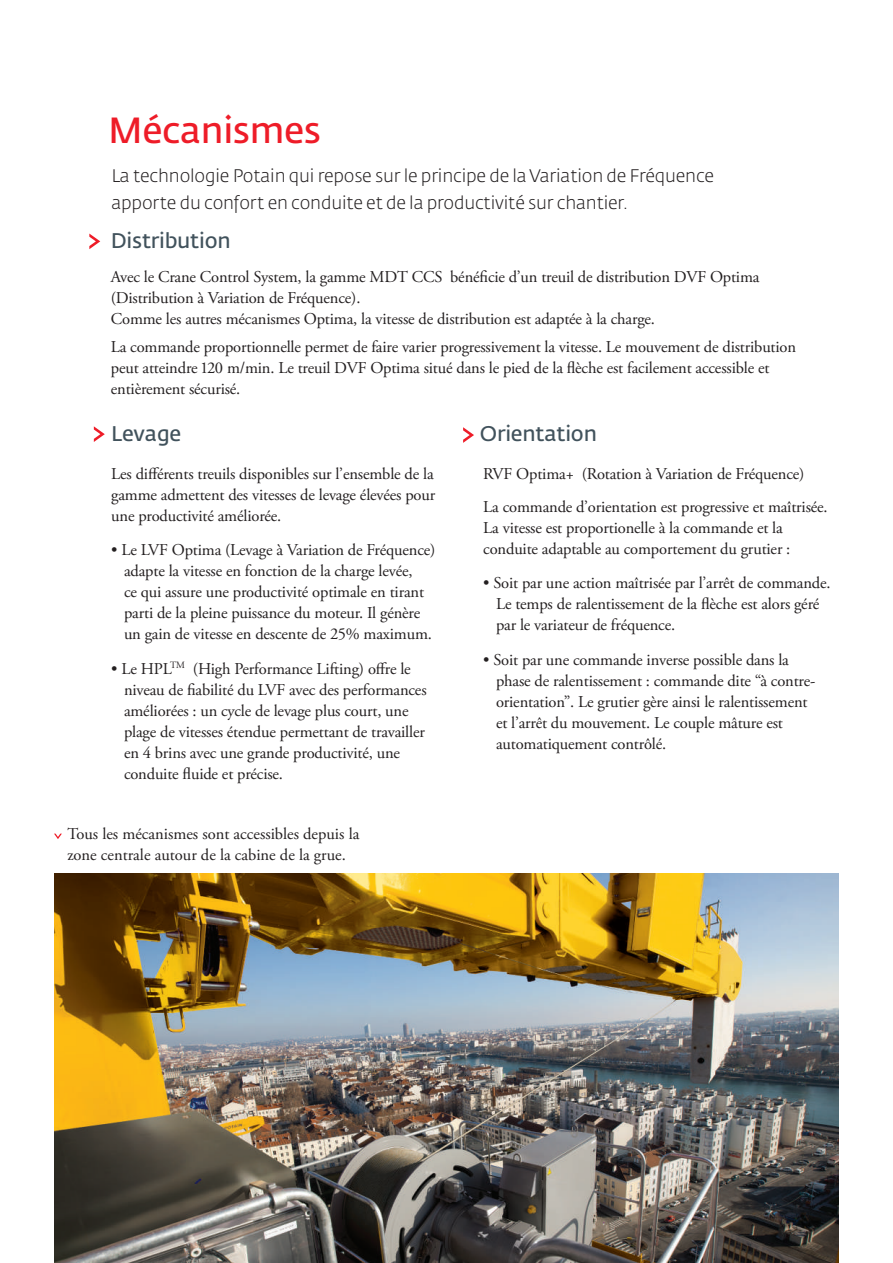
<style>
.page{position:relative;width:893px;height:1263px;background:#fff}
.page>*{position:absolute;margin:0;border:0;box-sizing:border-box;transform-origin:0 0}
.t1{font:600 36px "Fedra Sans Pro";letter-spacing:-.01em;color:#ee1c28}
.t2{font:600 21px "Fedra Sans Pro";letter-spacing:-.01em;color:#41525c}
.t3{font:300 18px/27px "Fedra Sans Pro";letter-spacing:-.01em;color:#231f20}
.t4{font:16.5px/21px "Adobe Garamond Pro";letter-spacing:-.01em;color:#231f20}
</style>
<div class="page">
<img style="left:54px;top:873px;width:785px;height:390px">
<svg style="left:89px;top:234px;width:11px;height:15px"></svg>
<svg style="left:94px;top:426px;width:11px;height:16px"></svg>
<svg style="left:463px;top:427px;width:11px;height:16px"></svg>
<svg style="left:54px;top:834px;width:8px;height:5px"></svg>
<h1 class="t1" style="left:108px;top:108px;width:214px">Mécanismes</h1>
<p class="t3" style="left:111px;top:162px;width:604px">La technologie Potain qui repose sur le principe de la Variation de Fréquence apporte du confort en conduite et de la productivité sur chantier.</p>
<p class="t2" style="left:111px;top:228px;width:121px">Distribution</p>
<p class="t4" style="left:111px;top:267px;width:650px">Avec le Crane Control System, la gamme MDT CCS bénéficie d’un treuil de distribution DVF Optima (Distribution à Variation de Fréquence).<br>Comme les autres mécanismes Optima, la vitesse de distribution est adaptée à la charge.</p>
<p class="t4" style="left:111px;top:337px;width:687px">La commande proportionnelle permet de faire varier progressivement la vitesse. Le mouvement de distribution peut atteindre 120 m/min. Le treuil DVF Optima situé dans le pied de la flèche est facilement accessible et entièrement sécurisé.</p>
<p class="t2" style="left:111px;top:421px;width:72px">Levage</p>
<p class="t2" style="left:480px;top:421px;width:119px">Orientation</p>
<p class="t4" style="left:111px;top:464px;width:325px;text-align:justify">Les différents treuils disponibles sur l’ensemble de la gamme admettent des vitesses de levage élevées pour une productivité améliorée.</p>
<p class="t4" style="left:124px;top:540px;width:313px;text-indent:-13px">• Le LVF Optima (Levage à Variation de Fréquence) adapte la vitesse en fonction de la charge levée,<br>ce qui assure une productivité optimale en tirant parti de la pleine puissance du moteur. Il génère un gain de vitesse en descente de 25% maximum.</p>
<p class="t4" style="left:124px;top:659px;width:304px;text-indent:-13px">• Le HPL<sup>TM</sup> (High Performance Lifting) offre le niveau de fiabilité du LVF avec des performances améliorées : un cycle de levage plus court, une plage de vitesses étendue permettant de travailler en 4 brins avec une grande productivité, une conduite fluide et précise.</p>
<p class="t4" style="left:483px;top:458px;width:346px;line-height:33px">RVF Optima+ (Rotation à Variation de Fréquence)<br>La commande d’orientation est progressive et maîtrisée.</p>
<p class="t4" style="left:483px;top:518px;width:309px">La vitesse est proportionelle à la commande et la conduite adaptable au comportement du grutier :</p>
<p class="t4" style="left:496px;top:573px;width:336px;text-indent:-13px">• Soit par une action maîtrisée par l’arrêt de commande.<br>Le temps de ralentissement de la flèche est alors géré par le variateur de fréquence.</p>
<p class="t4" style="left:496px;top:650px;width:321px;text-indent:-13px">• Soit par une commande inverse possible dans la phase de ralentissement : commande dite “à contre&shy;orientation”. Le grutier gère ainsi le ralentissement et l’arrêt du mouvement. Le couple mâture est automatiquement contrôlé.</p>
<p class="t4" style="left:68px;top:824px;width:293px">Tous les mécanismes sont accessibles depuis la zone centrale autour de la cabine de la grue.</p>
</div>
